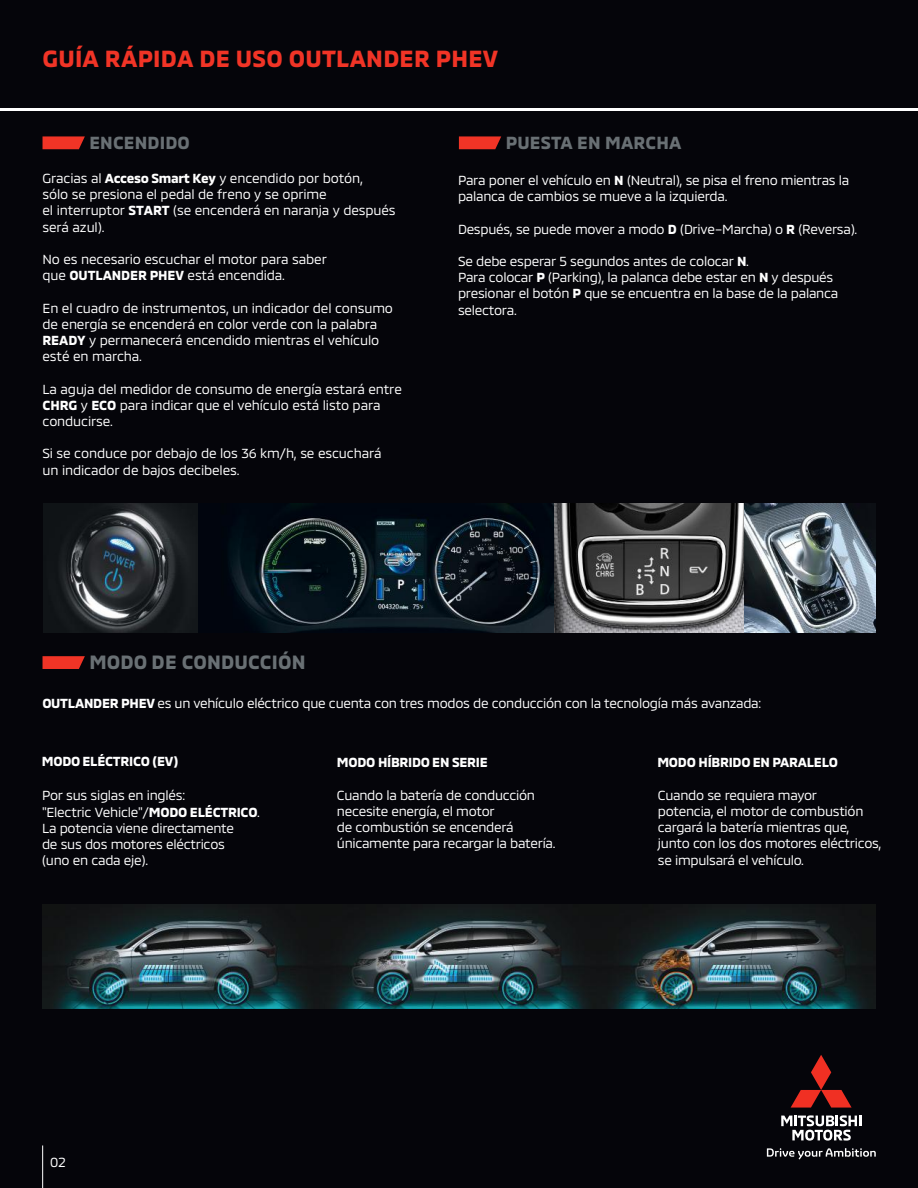
<style>
.page{position:relative;width:918px;height:1188px;background:#fff}
.page>*{position:absolute;margin:0;border:0;box-sizing:border-box;transform-origin:0 0}
.t1{font:700 24px "MMC";letter-spacing:.01em;color:#f13426}
.t2{font:700 19.8px "MMC";letter-spacing:.01em;color:#697074}
.t3{font:700 18px "MMC";letter-spacing:.01em;color:#697074}
.t4{font:13.5px/16.2px "MMC";letter-spacing:-.02em;color:#fff}
.t5{font:700 13.5px "MMC";letter-spacing:-.02em;color:#fff}
.s1{font-weight:700}
</style>
<div class="page">
<div style="left:0;top:111px;width:918px;height:1077px;background:#05050a"></div>
<div style="left:0;top:0;width:918px;height:108px;background:#05050a"></div>
<svg style="left:459px;top:136px;width:42px;height:13px"></svg>
<img style="left:44px;top:504px;width:154px;height:129px">
<img style="left:228px;top:504px;width:647px;height:129px">
<img style="left:43px;top:905px;width:832px;height:103px">
<svg style="left:43px;top:136px;width:42px;height:13px"></svg>
<svg style="left:43px;top:656px;width:42px;height:13px"></svg>
<hr style="left:42px;top:1145px;width:1px;height:43px;background:#fff">
<svg style="left:781px;top:1115px;width:80px;height:26px"></svg>
<svg style="left:791px;top:1055px;width:61px;height:53px"></svg>
<svg style="left:767px;top:1148px;width:109px;height:12px"></svg>
<h1 class="t1" style="left:43px;top:40px;width:457px">GUÍA RÁPIDA DE USO OUTLANDER PHEV</h1>
<h3 class="t3" style="left:89px;top:129px;width:102px">ENCENDIDO</h3>
<h3 class="t3" style="left:506px;top:129px;width:177px">PUESTA EN MARCHA</h3>
<p class="t4" style="left:43px;top:168px;width:355px">Gracias al <span class="s1">Acceso Smart Key</span> y encendido por botón,<br>sólo se presiona el pedal de freno y se oprime<br>el interruptor <span class="s1">START</span> (se encenderá en naranja y después será azul).</p>
<p class="t4" style="left:43px;top:249px;width:286px">No es necesario escuchar el motor para saber que <span class="s1">OUTLANDER PHEV</span> está encendida.</p>
<p class="t4" style="left:43px;top:298px;width:352px">En el cuadro de instrumentos, un indicador del consumo de energía se encenderá en color verde con la palabra <span class="s1">READY</span> y permanecerá encendido mientras el vehículo esté en marcha.</p>
<p class="t4" style="left:43px;top:379px;width:361px">La aguja del medidor de consumo de energía estará entre<br><span class="s1">CHRG</span> y <span class="s1">ECO</span> para indicar que el vehículo está listo para conducirse.</p>
<p class="t4" style="left:43px;top:444px;width:341px">Si se conduce por debajo de los 36 km/h, se escuchará un indicador de bajos decibeles.</p>
<p class="t4" style="left:458px;top:170px;width:393px">Para poner el vehículo en <span class="s1">N</span> (Neutral), se pisa el freno mientras la palanca de cambios se mueve a la izquierda.</p>
<p class="t4" style="left:458px;top:219px;width:401px">Después, se puede mover a modo <span class="s1">D</span> (Drive–Marcha) o <span class="s1">R</span> (Reversa).</p>
<p class="t4" style="left:458px;top:251px;width:382px">Se debe esperar 5 segundos antes de colocar <span class="s1">N</span>.<br>Para colocar <span class="s1">P</span> (Parking), la palanca debe estar en <span class="s1">N</span> y después presionar el botón <span class="s1">P</span> que se encuentra en la base de la palanca selectora.</p>
<h2 class="t2" style="left:89px;top:646px;width:218px">MODO DE CONDUCCIÓN</h2>
<p class="t4" style="left:42px;top:693px;width:720px"><span class="s1">OUTLANDER PHEV</span> es un vehículo eléctrico que cuenta con tres modos de conducción con la tecnología más avanzada:</p>
<p class="t5" style="left:42px;top:751px;width:138px">MODO ELÉCTRICO (EV)</p>
<p class="t4" style="left:42px;top:786px;width:219px">Por sus siglas en inglés:<br>"Electric Vehicle"/<span class="s1">MODO ELÉCTRICO</span>.<br>La potencia viene directamente<br>de sus dos motores eléctricos<br>(uno en cada eje).</p>
<p class="t5" style="left:337px;top:751px;width:152px">MODO HÍBRIDO EN SERIE</p>
<p class="t4" style="left:337px;top:785px;width:220px">Cuando la batería de conducción necesite energía, el motor<br>de combustión se encenderá únicamente para recargar la batería.</p>
<p class="t5" style="left:657px;top:751px;width:182px">MODO HÍBRIDO EN PARALELO</p>
<p class="t4" style="left:658px;top:785px;width:225px">Cuando se requiera mayor<br>potencia, el motor de combustión cargará la batería mientras que, junto con los dos motores eléctricos, se impulsará el vehículo.</p>
<p class="t4" style="left:50px;top:1152px;width:17px">02</p>
</div>
